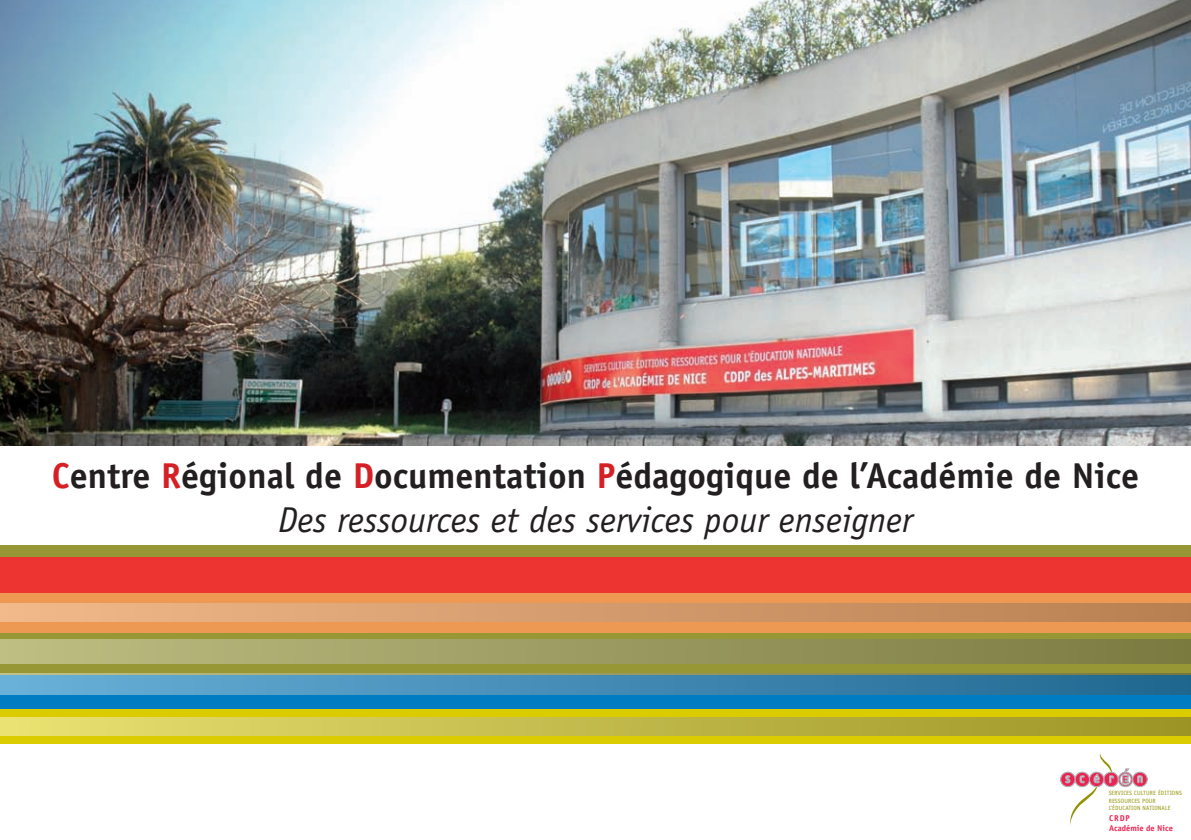
<style>
.page{position:relative;width:1191px;height:840px;background:#fff}
.page>*{position:absolute;margin:0;border:0;box-sizing:border-box;transform-origin:0 0}
.t1{font:700 36px/43.2px "Officina Sans";color:#231f20;text-align:center}
.t2{font:700 8.4px/10px "Officina Sans";color:#ec2352}
.t3{font:6px/7.2px "Officina Sans";letter-spacing:.02em;color:#939306}
.s1{color:#d52126}
.s2{font-weight:400;font-style:italic}
</style>
<div class="page">
<div style="left:0;top:631px;width:1191px;height:45px;background:#989736"></div>
<div style="left:0;top:488px;width:1191px;height:109px;background:#ee3431"></div>
<div style="left:0;top:447px;width:1191px;height:109px;background:#989736"></div>
<img style="left:0;top:0;width:1191px;height:446px">
<div style="left:0;top:675px;width:1191px;height:36px;background:#007cc2"></div>
<div style="left:0;top:592px;width:1191px;height:40px;background:#ee9953"></div>
<div style="left:0;top:602px;width:1191px;height:19px;background:linear-gradient(to right,#f1b88a,#b87f52)"></div>
<div style="left:0;top:673px;width:1191px;height:21px;background:linear-gradient(to right,#69b0d9,#206790)"></div>
<div style="left:0;top:709px;width:1191px;height:34px;background:#dacc01"></div>
<div style="left:0;top:717px;width:1191px;height:18px;background:linear-gradient(to right,#e9e172,#9c9426)"></div>
<div style="left:0;top:639px;width:1191px;height:24px;background:linear-gradient(to right,#bdbd82,#7b7a40)"></div>
<div style="left:0;top:446px;width:1191px;height:98px;background:#fff"></div>
<svg style="left:1060px;top:753px;width:87px;height:71px"></svg>
<p class="t1" style="left:52px;top:454px;width:1088px"><span class="s1">C</span>entre <span class="s1">R</span>égional de <span class="s1">D</span>ocumentation <span class="s1">P</span>édagogique de l’Académie de Nice<br><span class="s2">Des ressources et des services pour enseigner</span></p>
<p class="t3" style="left:1108px;top:789px;width:75px">SERVICES CULTURE ÉDITIONS<br>RESSOURCES POUR<br>L’ÉDUCATION NATIONALE</p>
<p class="t2" style="left:1109px;top:812px;width:65px">CRDP<br>Académie de Nice</p>
</div>
